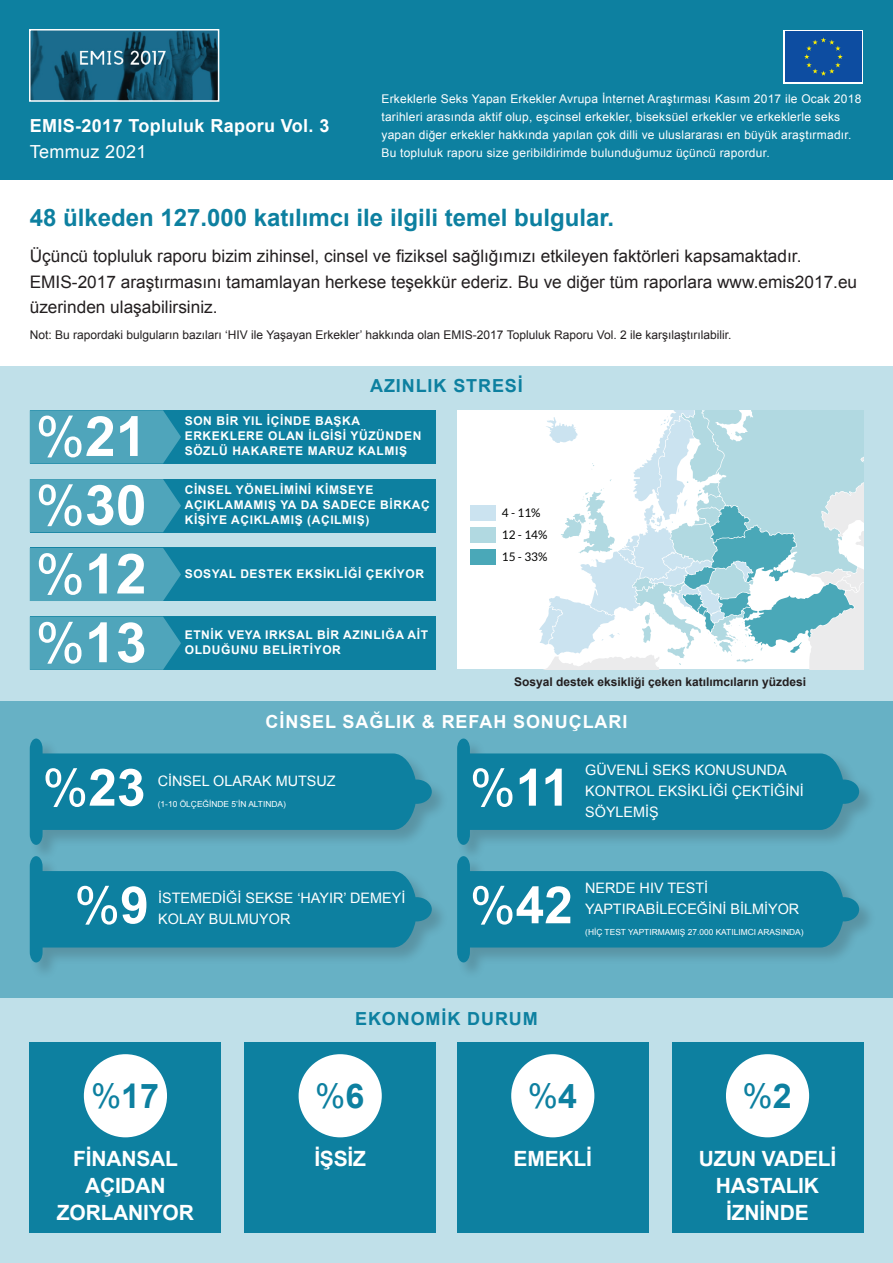
<style>
.page{position:relative;width:893px;height:1263px;background:#fff}
.page>*{position:absolute;margin:0;border:0;box-sizing:border-box;transform-origin:0 0}
.t1{font:700 55.5px "Arial";color:#fff}
.t2{font:700 51.45px "Arial";color:#fff}
.t3{font:51.45px "Arial";color:#fff}
.t4{font:34.05px "Arial";color:#0d80a0}
.t5{font:700 34.05px "Arial";color:#0d80a0}
.t6{font:700 24px "Arial";color:#0d80a0}
.t7{font:700 21px/27px "Arial";letter-spacing:-.01em;color:#fff;text-align:center}
.t8{font:700 18px "Arial";letter-spacing:.035em;color:#fff}
.t9{font:700 18px "Arial";letter-spacing:.05em;color:#0d80a0}
.t10{font:18px "Arial";letter-spacing:.02em;color:#fff}
.t11{font:17.25px/25.5px "Arial";color:#231f20}
.t12{font:14.4px/21px "Arial";color:#fff}
.t13{font:12px/18px "Arial";letter-spacing:.02em;color:#fff}
.t14{font:700 12px/15px "Arial";letter-spacing:.05em;color:#fff}
.t15{font:12px "Arial";color:#231f20}
.t16{font:700 12px "Arial";color:#231f20}
.t17{font:11.85px/21.9px "Lato";color:#050504}
.t18{font:8.4px "Arial";color:#fff}
.s1{font-weight:400}
.s2{font-weight:700}
</style>
<div class="page">
<div style="left:0;top:993px;width:893px;height:270px;background:#c0e0e9"></div>
<div style="left:0;top:699px;width:893px;height:299px;background:#67b1c5"></div>
<div style="left:0;top:366px;width:893px;height:334px;background:#c0e0e9"></div>
<div style="left:0;top:0;width:893px;height:179px;background:#0d80a0"></div>
<div style="left:784px;top:30px;width:79px;height:54px;background:#fff"></div>
<div style="left:785px;top:31px;width:77px;height:51px;background:#0d4da1"></div>
<svg style="left:804px;top:37px;width:39px;height:39px"></svg>
<img style="left:32px;top:32px;width:184px;height:67px">
<div style="left:29px;top:29px;width:190px;height:73px;border:2px solid #fff"></div>
<div style="left:457px;top:410px;width:406px;height:259px;background:#fff"></div>
<svg style="left:539px;top:410px;width:324px;height:259px"></svg>
<div style="left:471px;top:505px;width:25px;height:16px;background:#cbe3f0"></div>
<div style="left:471px;top:527px;width:25px;height:16px;background:#b1d9e1"></div>
<div style="left:471px;top:549px;width:25px;height:16px;background:#4aa8b8"></div>
<div style="left:30px;top:548px;width:405px;height:53px;background:#0d80a0"></div>
<div style="left:30px;top:548px;width:151px;height:53px;background:#4fa5bb"></div>
<div style="left:30px;top:617px;width:405px;height:53px;background:#0d80a0"></div>
<svg style="left:30px;top:617px;width:151px;height:53px;background:#4aa2b9"></svg>
<div style="left:30px;top:479px;width:405px;height:53px;background:#0d80a0"></div>
<div style="left:30px;top:479px;width:151px;height:53px;background:#4fa5bb"></div>
<div style="left:30px;top:410px;width:405px;height:53px;background:#0d80a0"></div>
<svg style="left:30px;top:410px;width:151px;height:53px;background:#4aa2b9"></svg>
<svg style="left:30px;top:738px;width:402px;height:107px"></svg>
<svg style="left:30px;top:856px;width:402px;height:106px"></svg>
<svg style="left:457px;top:738px;width:402px;height:107px"></svg>
<svg style="left:457px;top:856px;width:402px;height:106px"></svg>
<div style="left:30px;top:1042px;width:191px;height:191px;background:#0d80a0"></div>
<div style="left:244px;top:1042px;width:192px;height:191px;background:#0d80a0"></div>
<div style="left:457px;top:1042px;width:191px;height:191px;background:#0d80a0"></div>
<div style="left:672px;top:1042px;width:191px;height:191px;background:#0d80a0"></div>
<div style="left:84px;top:1054px;width:83px;height:83px;background:#fff;border-radius:50%"></div>
<div style="left:299px;top:1054px;width:83px;height:83px;background:#fff;border-radius:50%"></div>
<div style="left:511px;top:1054px;width:83px;height:83px;background:#fff;border-radius:50%"></div>
<div style="left:726px;top:1054px;width:83px;height:83px;background:#fff;border-radius:50%"></div>
<h3 class="t8" style="left:30px;top:114px;width:301px">EMIS-2017 Topluluk Raporu Vol. 3</h3>
<h3 class="t10" style="left:30px;top:140px;width:118px">Temmuz 2021</h3>
<p class="t13" style="left:381px;top:90px;width:481px">Erkeklerle Seks Yapan Erkekler Avrupa İnternet Araştırması Kasım 2017 ile Ocak 2018 tarihleri arasında aktif olup, eşcinsel erkekler, biseksüel erkekler ve erkeklerle seks yapan diğer erkekler hakkında yapılan çok dilli ve uluslararası en büyük araştırmadır.<br>Bu topluluk raporu size geribildirimde bulunduğumuz üçüncü rapordur.</p>
<h3 class="t6" style="left:30px;top:202px;width:586px">48 ülkeden 127.000 katılımcı ile ilgili temel bulgular.</h3>
<p class="t11" style="left:30px;top:243px;width:829px">Üçüncü topluluk raporu bizim zihinsel, cinsel ve fiziksel sağlığımızı etkileyen faktörleri kapsamaktadır.<br>EMIS-2017 araştırmasını tamamlayan herkese teşekkür ederiz. Bu ve diğer tüm raporlara www.emis2017.eu üzerinden ulaşabilirsiniz.</p>
<p class="t15" style="left:30px;top:327px;width:703px">Not: Bu rapordaki bulguların bazıları ‘HIV ile Yaşayan Erkekler’ hakkında olan EMIS-2017 Topluluk Raporu Vol. 2 ile karşılaştırılabilir.</p>
<h3 class="t9" style="left:370px;top:374px;width:154px">AZINLIK STRESİ</h3>
<h1 class="t1" style="left:36px;top:400px;width:113px"><span class="s1">%</span>21</h1>
<p class="t14" style="left:185px;top:414px;width:238px">SON BİR YIL İÇİNDE BAŞKA<br>ERKEKLERE OLAN İLGİSİ YÜZÜNDEN<br>SÖZLÜ HAKARETE MARUZ KALMIŞ</p>
<h1 class="t1" style="left:36px;top:469px;width:113px"><span class="s1">%</span>30</h1>
<p class="t14" style="left:185px;top:483px;width:247px">CİNSEL YÖNELİMİNİ KİMSEYE<br>AÇIKLAMAMIŞ YA DA SADECE BİRKAÇ<br>KİŞİYE AÇIKLAMIŞ (AÇILMIŞ)</p>
<h1 class="t1" style="left:36px;top:537px;width:113px"><span class="s1">%</span>12</h1>
<p class="t14" style="left:185px;top:567px;width:241px">SOSYAL DESTEK EKSİKLİĞİ ÇEKİYOR</p>
<h1 class="t1" style="left:36px;top:606px;width:113px"><span class="s1">%</span>13</h1>
<p class="t14" style="left:185px;top:628px;width:245px">ETNİK VEYA IRKSAL BİR AZINLIĞA AİT<br>OLDUĞUNU BELİRTİYOR</p>
<p class="t17" style="left:502px;top:502px;width:47px">4 - 11%<br>12 - 14%<br>15 - 33%</p>
<p class="t16" style="left:514px;top:674px;width:294px">Sosyal destek eksikliği çeken katılımcıların yüzdesi</p>
<h3 class="t8" style="left:266px;top:709px;width:363px">CİNSEL SAĞLIK &amp; REFAH SONUÇLARI</h3>
<h2 class="t2" style="left:43px;top:754px;width:105px"><span class="s1">%</span>23</h2>
<p class="t12" style="left:158px;top:770px;width:179px">CİNSEL OLARAK MUTSUZ</p>
<p class="t18" style="left:158px;top:798px;width:130px">(1-10 ÖLÇEĞİNDE 5’İN ALTINDA)</p>
<h2 class="t3" style="left:74px;top:871px;width:76px">%<span class="s2">9</span></h2>
<p class="t12" style="left:158px;top:888px;width:249px">İSTEMEDİĞİ SEKSE ‘HAYIR’ DEMEYİ<br>KOLAY BULMUYOR</p>
<h2 class="t2" style="left:470px;top:754px;width:102px"><span class="s1">%</span>11</h2>
<p class="t12" style="left:585px;top:760px;width:220px">GÜVENLİ SEKS KONUSUNDA<br>KONTROL EKSİKLİĞİ ÇEKTİĞİNİ<br>SÖYLEMİŞ</p>
<h2 class="t2" style="left:470px;top:871px;width:105px"><span class="s1">%</span>42</h2>
<p class="t12" style="left:585px;top:877px;width:216px">NERDE HIV TESTİ<br>YAPTIRABİLECEĞİNİ BİLMİYOR</p>
<p class="t18" style="left:585px;top:926px;width:220px">(HİÇ TEST YAPTIRMAMIŞ 27.000 KATILIMCI ARASINDA)</p>
<h3 class="t9" style="left:355px;top:1007px;width:184px">EKONOMİK DURUM</h3>
<h3 class="t5" style="left:91px;top:1074px;width:70px"><span class="s1">%</span>17</h3>
<h3 class="t4" style="left:315px;top:1074px;width:51px">%<span class="s2">6</span></h3>
<h3 class="t4" style="left:528px;top:1074px;width:51px">%<span class="s2">4</span></h3>
<h3 class="t4" style="left:743px;top:1074px;width:51px">%<span class="s2">2</span></h3>
<h3 class="t7" style="left:57px;top:1146px;width:138px">FİNANSAL<br>AÇIDAN<br>ZORLANIYOR</h3>
<h3 class="t7" style="left:314px;top:1146px;width:53px">İŞSİZ</h3>
<h3 class="t7" style="left:514px;top:1146px;width:80px">EMEKLİ</h3>
<h3 class="t7" style="left:699px;top:1146px;width:139px">UZUN VADELİ<br>HASTALIK<br>İZNİNDE</h3>
</div>
